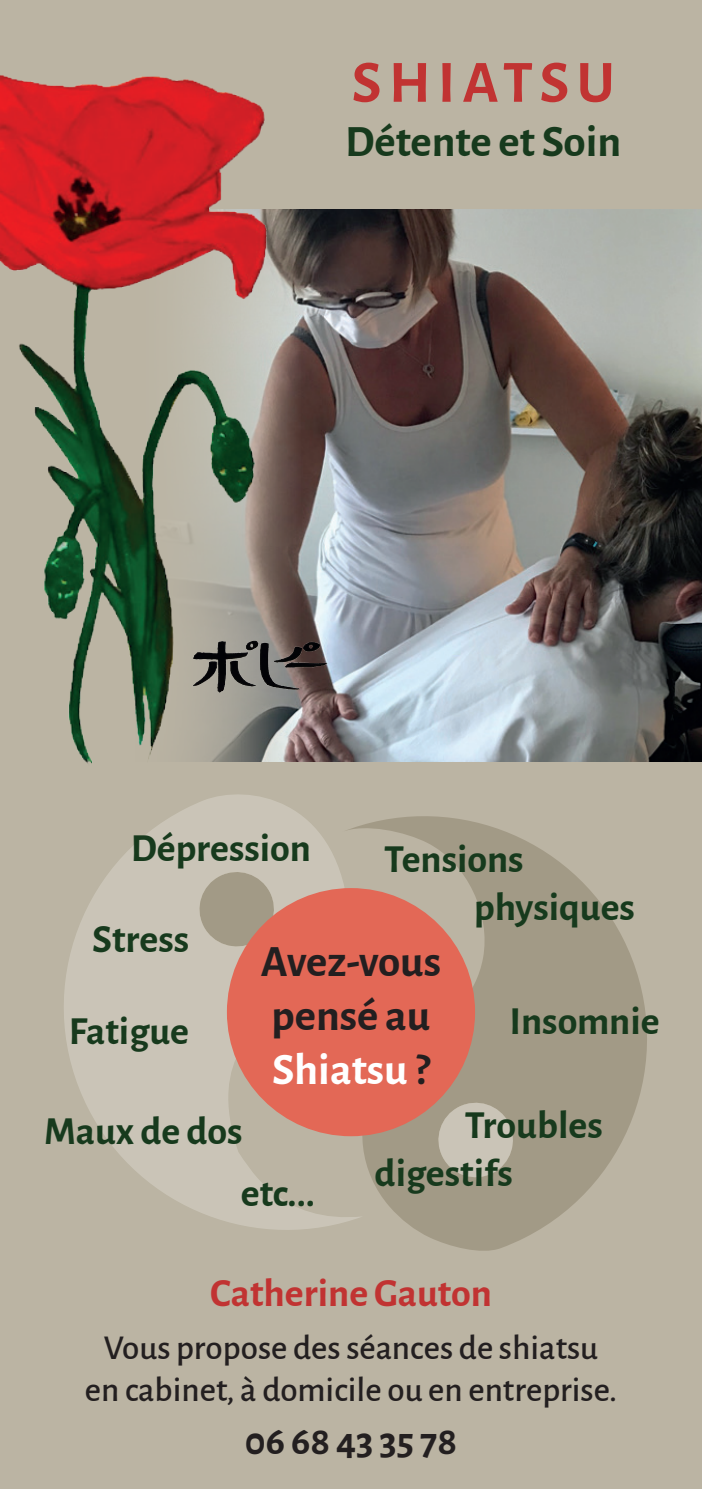
<style>
.page{position:relative;width:702px;height:1489px;background:#fff}
.page>*{position:absolute;margin:0;border:0;box-sizing:border-box;transform-origin:0 0}
.t1{font:700 60px "Alegreya Sans";letter-spacing:.12em;color:#c13332}
.t2{font:700 45px/54px "Alegreya Sans";color:#231f20}
.t3{font:700 45px "Alegreya Sans";color:#173a1d}
.t4{font:700 40px/48px "Alegreya Sans";color:#173a1d}
.t5{font:700 40px "Alegreya Sans";color:#c13332}
.t6{font:700 40px "Alegreya Sans";color:#231f20}
.t7{font:500 35px/42px "Alegreya Sans";color:#231f20;text-align:center}
.s1{color:#fff}
</style>
<div class="page">
<div style="left:0;top:0;width:702px;height:1488px;background:#bbb4a3"></div>
<img style="left:614px;top:209px;width:88px;height:552px">
<img style="left:0;top:75px;width:614px;height:689px">
<img style="left:182px;top:626px;width:153px;height:75px">
<svg style="left:363px;top:816px;width:284px;height:435px;fill:#a29a86"></svg>
<svg style="left:433px;top:1097px;width:85px;height:85px;background:#bab3a3"></svg>
<svg style="left:64px;top:794px;width:299px;height:436px;fill:#cac4b7"></svg>
<svg style="left:194px;top:866px;width:85px;height:85px;background:#b0a897"></svg>
<div style="left:227px;top:888px;width:248px;height:248px;background:#e36856;border-radius:50%"></div>
<h1 class="t1" style="left:351px;top:38px;width:265px">SHIATSU</h1>
<p class="t3" style="left:345px;top:108px;width:278px">Détente et Soin</p>
<p class="t4" style="left:131px;top:820px;width:182px">Dépression</p>
<p class="t4" style="left:474px;top:832px;width:162px;text-indent:-90px">Tensions physiques</p>
<p class="t4" style="left:92px;top:912px;width:98px">Stress</p>
<p class="t2" style="left:261px;top:931px;width:181px">Avez-vous pensé au<br><span class="s1">Shiatsu</span> ?</p>
<p class="t4" style="left:509px;top:993px;width:152px">Insomnie</p>
<p class="t4" style="left:69px;top:1004px;width:122px">Fatigue</p>
<p class="t4" style="left:44px;top:1104px;width:200px">Maux de dos</p>
<p class="t4" style="left:241px;top:1166px;width:76px">etc...</p>
<p class="t4" style="left:374px;top:1098px;width:230px;text-indent:90px">Troubles digestifs</p>
<p class="t5" style="left:210px;top:1263px;width:283px">Catherine Gauton</p>
<p class="t7" style="left:85px;top:1324px;width:533px">Vous propose des séances de shiatsu en cabinet, à domicile ou en entreprise.</p>
<p class="t6" style="left:245px;top:1410px;width:214px">06 68 43 35 78</p>
</div>
